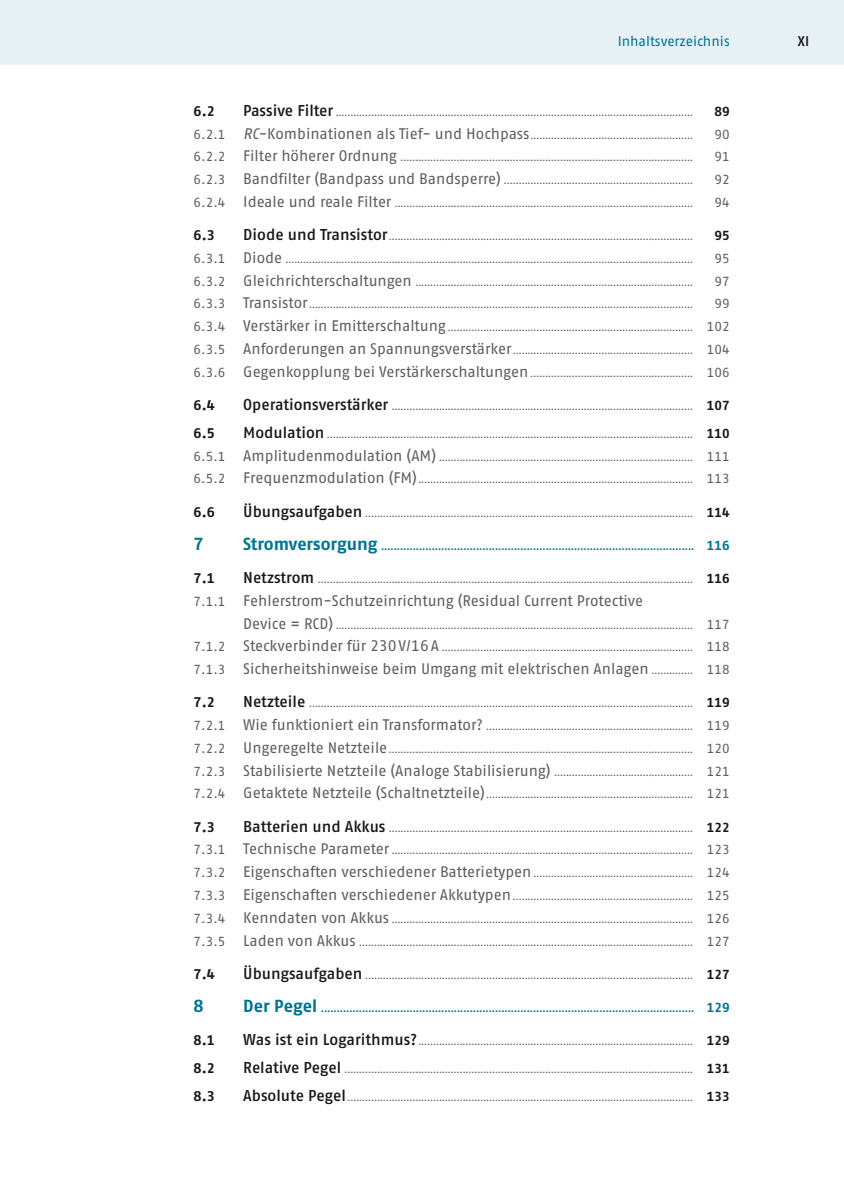
<style>
.page{position:relative;width:844px;height:1191px;background:#fff}
.page>*{position:absolute;margin:0;border:0;box-sizing:border-box;transform-origin:0 0}
.t1{font:700 17.5px "Fago Pro";color:#007491}
.t2{font:15.4px "Fago Pro";letter-spacing:-.005em;color:#5d5d5c}
.t3{font:700 14px "Fago Pro";color:#171818}
.t4{font:14px "Fago Pro";color:#007491}
.t5{font:600 14px "Fago Pro";color:#171818}
.t6{font:13.12px "Fago Pro";color:#007491}
.t7{font:13.12px "Fago Pro";color:#5d5d5c}
.t8{font:700 13.12px "Fago Pro";color:#171818}
.t9{font:10.5px/22.8px "Fago Pro";color:#5d5d5c;text-align:justify}
.s1{font-weight:600;font-size:15.75px;color:#171818}
.s2{font-size:13.12px}
.s3{font-style:italic;font-size:15.4px}
.s4{font-size:15.4px}
.s5{font-weight:700;font-size:13.12px;color:#171818}
.s6{font-weight:700;font-size:17.5px}
.s7{font-weight:700}
.s8{font-size:10.5px}
</style>
<div class="page">
<div style="left:0;top:0;width:729px;height:64px;background:#e7f0f4"></div>
<div style="left:729px;top:0;width:114px;height:64px;background:#e7f0f4"></div>
<h3 class="t4" style="left:617px;top:32px;width:113px">Inhaltsverzeichnis</h3>
<h3 class="t5" style="left:797px;top:32px;width:13px">XI</h3>
<h3 class="t3" style="left:193px;top:102px;width:23px">6.2</h3>
<p class="t9" style="left:243px;top:101px;width:451px"><span class="s1">Passive Filter</span> .........................................................................................................................</p>
<p class="t8" style="left:714px;top:103px;width:17px">89</p>
<p class="t9" style="left:193px;top:123px;width:501px"><span class="s2">6.2.1</span> <span class="s3">RC</span><span class="s4">-Kombinationen als Tief- und Hochpass</span>.......................................................</p>
<p class="t7" style="left:714px;top:126px;width:17px">90</p>
<p class="t9" style="left:193px;top:146px;width:501px"><span class="s2">6.2.2</span> <span class="s4">Filter höherer Ordnung</span> ...................................................................................................</p>
<p class="t7" style="left:714px;top:149px;width:17px">91</p>
<p class="t9" style="left:193px;top:169px;width:501px"><span class="s2">6.2.3</span> <span class="s4">Bandfilter (Bandpass und Bandsperre)</span> ................................................................</p>
<p class="t7" style="left:714px;top:171px;width:17px">92</p>
<p class="t9" style="left:193px;top:192px;width:501px"><span class="s2">6.2.4</span> <span class="s4">Ideale und reale Filter</span> .....................................................................................................</p>
<p class="t7" style="left:714px;top:194px;width:17px">94</p>
<h3 class="t3" style="left:193px;top:227px;width:23px">6.3</h3>
<p class="t9" style="left:243px;top:225px;width:451px"><span class="s1">Diode und Transistor</span>.......................................................................................................</p>
<p class="t8" style="left:714px;top:227px;width:17px">95</p>
<p class="t9" style="left:193px;top:248px;width:501px"><span class="s2">6.3.1</span> <span class="s4">Diode</span> ..........................................................................................................................................</p>
<p class="t7" style="left:714px;top:250px;width:17px">95</p>
<p class="t9" style="left:193px;top:270px;width:501px"><span class="s2">6.3.2</span> <span class="s4">Gleichrichterschaltungen</span> ..............................................................................................</p>
<p class="t7" style="left:714px;top:273px;width:17px">97</p>
<p class="t9" style="left:193px;top:293px;width:501px"><span class="s2">6.3.3</span> <span class="s4">Transistor</span> ..................................................................................................................................</p>
<p class="t7" style="left:714px;top:296px;width:17px">99</p>
<p class="t9" style="left:193px;top:316px;width:537px"><span class="s2">6.3.4</span> <span class="s4">Verstärker in Emitterschaltung</span> ................................................................................... <span class="s2">102<br>6.3.5</span> <span class="s4">Anforderungen an Spannungsverstärker</span>............................................................. <span class="s2">104<br>6.3.6</span> <span class="s4">Gegenkopplung bei Verstärkerschaltungen</span> ....................................................... <span class="s2">106</span></p>
<h3 class="t3" style="left:193px;top:396px;width:23px">6.4</h3>
<p class="t9" style="left:243px;top:395px;width:488px"><span class="s1">Operationsverstärker</span> ...................................................................................................... <span class="s5">107</span></p>
<h3 class="t3" style="left:193px;top:424px;width:23px">6.5</h3>
<p class="t9" style="left:193px;top:423px;width:537px;text-indent:50px"><span class="s1">Modulation</span> ............................................................................................................................ <span class="s5">110<br></span><span class="s2">6.5.1</span> <span class="s4">Amplitudenmodulation (AM)</span> ...................................................................................... <span class="s2">111<br>6.5.2</span> <span class="s4">Frequenzmodulation (FM)</span> ............................................................................................. <span class="s2">113</span></p>
<h3 class="t3" style="left:193px;top:503px;width:23px">6.6</h3>
<p class="t9" style="left:243px;top:501px;width:488px"><span class="s1">Übungsaufgaben</span> ............................................................................................................... <span class="s5">114</span></p>
<h1 class="t1" style="left:193px;top:533px;width:12px">7</h1>
<p class="t6" style="left:243px;top:537px;width:488px"><span class="s6">Stromversorgung</span> ................................................................................................... <span class="s7">116</span></p>
<h3 class="t3" style="left:193px;top:570px;width:23px">7.1</h3>
<p class="t9" style="left:243px;top:568px;width:488px"><span class="s1">Netzstrom</span> ............................................................................................................................... <span class="s5">116</span></p>
<h2 class="t2" style="left:193px;top:591px;width:451px"><span class="s2">7.1.1</span> Fehlerstrom-Schutzeinrichtung (Residual Current Protective</h2>
<p class="t9" style="left:193px;top:613px;width:537px;text-align:right"><span class="s4">Device = RCD)</span> ......................................................................................................................... <span class="s2">117<br>7.1.2</span> <span class="s4">Steckverbinder für 230 V/16 A</span> ..................................................................................... <span class="s2">118</span></p>
<h2 class="t2" style="left:193px;top:659px;width:537px"><span class="s2">7.1.3</span> Sicherheitshinweise beim Umgang mit elektrischen Anlagen <span class="s8">..............</span> <span class="s2">118</span></h2>
<h3 class="t3" style="left:193px;top:694px;width:23px">7.2</h3>
<p class="t9" style="left:193px;top:692px;width:537px;text-indent:50px"><span class="s1">Netzteile</span> .................................................................................................................................. <span class="s5">119<br></span><span class="s2">7.2.1</span> <span class="s4">Wie funktioniert ein Transformator?</span> ...................................................................... <span class="s2">119<br>7.2.2</span> <span class="s4">Ungeregelte Netzteile</span> ....................................................................................................... <span class="s2">120<br>7.2.3</span> <span class="s4">Stabilisierte Netzteile (Analoge Stabilisierung)</span> ............................................... <span class="s2">121<br>7.2.4</span> <span class="s4">Getaktete Netzteile (Schaltnetzteile)</span>...................................................................... <span class="s2">121</span></p>
<h3 class="t3" style="left:193px;top:818px;width:23px">7.3</h3>
<p class="t9" style="left:193px;top:816px;width:537px;text-indent:50px"><span class="s1">Batterien und Akkus</span> ....................................................................................................... <span class="s5">122<br></span><span class="s2">7.3.1</span> <span class="s4">Technische Parameter</span> ...................................................................................................... <span class="s2">123<br>7.3.2</span> <span class="s4">Eigenschaften verschiedener Batterietypen</span> ...................................................... <span class="s2">124<br>7.3.3</span> <span class="s4">Eigenschaften verschiedener Akkutypen</span> ............................................................. <span class="s2">125<br>7.3.4</span> <span class="s4">Kenndaten von Akkus</span> ...................................................................................................... <span class="s2">126<br>7.3.5</span> <span class="s4">Laden von Akkus</span> ................................................................................................................. <span class="s2">127</span></p>
<h3 class="t3" style="left:193px;top:965px;width:23px">7.4</h3>
<p class="t9" style="left:243px;top:963px;width:488px"><span class="s1">Übungsaufgaben</span> ............................................................................................................... <span class="s5">127</span></p>
<h1 class="t1" style="left:193px;top:995px;width:12px">8</h1>
<p class="t6" style="left:243px;top:999px;width:488px"><span class="s6">Der Pegel</span> ...................................................................................................................... <span class="s7">129</span></p>
<h3 class="t3" style="left:193px;top:1032px;width:23px">8.1</h3>
<p class="t9" style="left:243px;top:1030px;width:488px"><span class="s1">Was ist ein Logarithmus?</span>............................................................................................. <span class="s5">129</span></p>
<h3 class="t3" style="left:193px;top:1060px;width:23px">8.2</h3>
<p class="t9" style="left:243px;top:1058px;width:488px"><span class="s1">Relative Pegel</span> ...................................................................................................................... <span class="s5">131</span></p>
<h3 class="t3" style="left:193px;top:1088px;width:23px">8.3</h3>
<p class="t9" style="left:243px;top:1086px;width:488px"><span class="s1">Absolute Pegel</span> ..................................................................................................................... <span class="s5">133</span></p>
</div>
